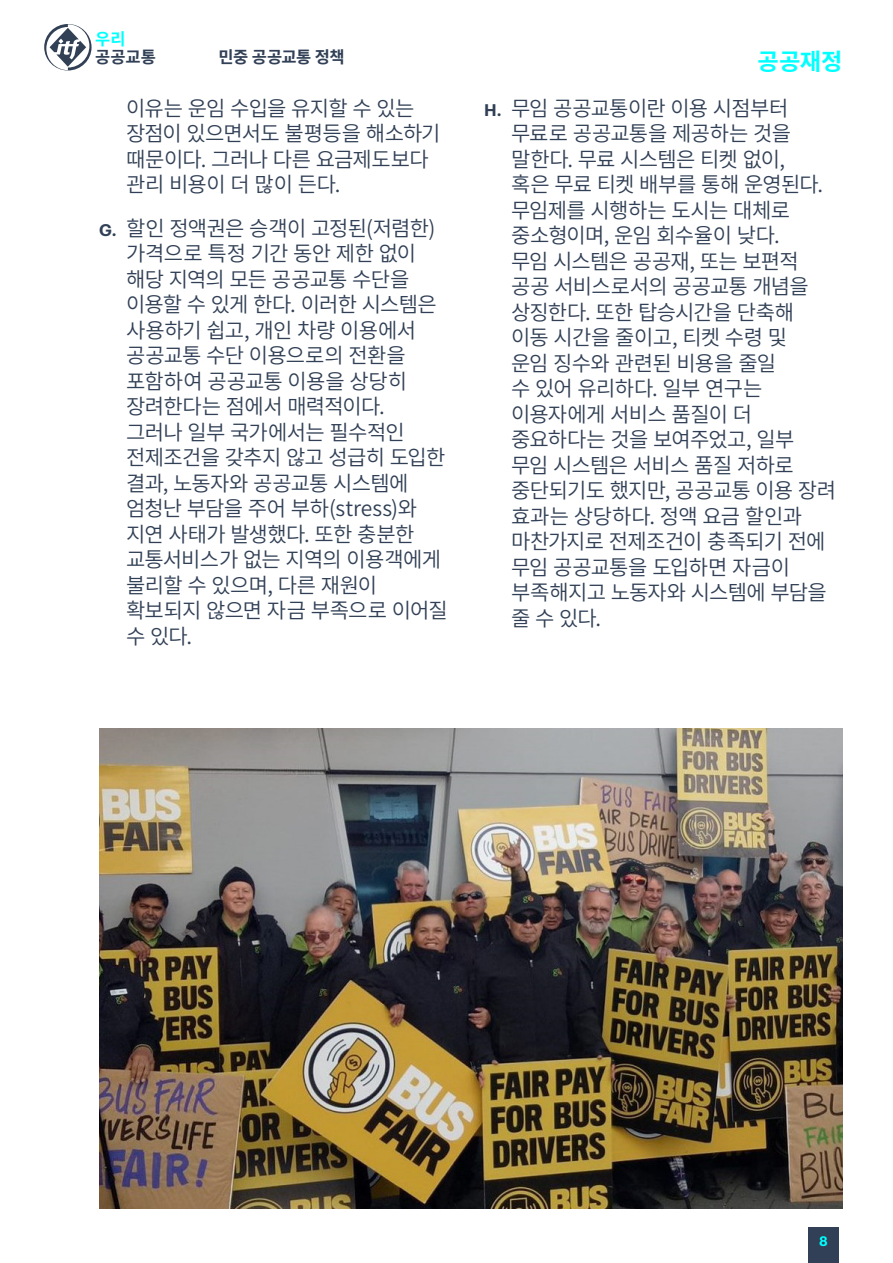
<style>
.page{position:relative;width:893px;height:1263px;background:#fff}
.page>*{position:absolute;margin:0;border:0;box-sizing:border-box;transform-origin:0 0}
.t1{font:700 23.25px "Source Han Sans KR";color:#0ff}
.t2{font:21px/25.5px "Source Han Sans KR";letter-spacing:-.035em;color:#314056}
.t3{font:700 16.5px "Source Han Sans KR";letter-spacing:-.015em;color:#314056}
.t4{font:700 16.5px "Source Han Sans KR";color:#0ff}
.t5{font:600 13.5px "Graphik";color:#0ff}
.s1{font-family:"Graphik";font-weight:600;font-size:16.5px}
</style>
<div class="page">
<div style="left:808px;top:1227px;width:31px;height:36px;background:#314056"></div>
<svg style="left:44px;top:24px;width:48px;height:46px"></svg>
<img style="left:99px;top:729px;width:743px;height:480px">
<p class="t4" style="left:95px;top:29px;width:32px">우리</p>
<p class="t3" style="left:95px;top:47px;width:62px">공공교통</p>
<p class="t2" style="left:126px;top:96px;width:316px">이유는 운임 수입을 유지할 수 있는 장점이 있으면서도 불평등을 해소하기 때문이다. 그러나 다른 요금제도보다 관리 비용이 더 많이 든다.</p>
<p class="t2" style="left:126px;top:216px;width:323px;text-indent:-27px"><span class="s1">g.</span> 할인 정액권은 승객이 고정된(저렴한) 가격으로 특정 기간 동안 제한 없이 해당 지역의 모든 공공교통 수단을 이용할 수 있게 한다. 이러한 시스템은 사용하기 쉽고, 개인 차량 이용에서 공공교통 수단 이용으로의 전환을 포함하여 공공교통 이용을 상당히 장려한다는 점에서 매력적이다.<br>그러나 일부 국가에서는 필수적인 전제조건을 갖추지 않고 성급히 도입한 결과, 노동자와 공공교통 시스템에 엄청난 부담을 주어 부하(stress)와 지연 사태가 발생했다. 또한 충분한 교통서비스가 없는 지역의 이용객에게 불리할 수 있으며, 다른 재원이 확보되지 않으면 자금 부족으로 이어질 수 있다.</p>
<p class="t3" style="left:218px;top:48px;width:128px">민중 공공교통 정책</p>
<p class="t1" style="left:757px;top:48px;width:87px">공공재정</p>
<p class="t2" style="left:511px;top:96px;width:327px;text-indent:-27px"><span class="s1">h.</span> 무임 공공교통이란 이용 시점부터 무료로 공공교통을 제공하는 것을 말한다. 무료 시스템은 티켓 없이,<br>혹은 무료 티켓 배부를 통해 운영된다. 무임제를 시행하는 도시는 대체로 중소형이며, 운임 회수율이 낮다.<br>무임 시스템은 공공재, 또는 보편적 공공 서비스로서의 공공교통 개념을 상징한다. 또한 탑승시간을 단축해 이동 시간을 줄이고, 티켓 수령 및<br>운임 징수와 관련된 비용을 줄일<br>수 있어 유리하다. 일부 연구는 이용자에게 서비스 품질이 더 중요하다는 것을 보여주었고, 일부 무임 시스템은 서비스 품질 저하로 중단되기도 했지만, 공공교통 이용 장려 효과는 상당하다. 정액 요금 할인과 마찬가지로 전제조건이 충족되기 전에 무임 공공교통을 도입하면 자금이 부족해지고 노동자와 시스템에 부담을 줄 수 있다.</p>
<p class="t5" style="left:819px;top:1230px;width:10px">8</p>
</div>
